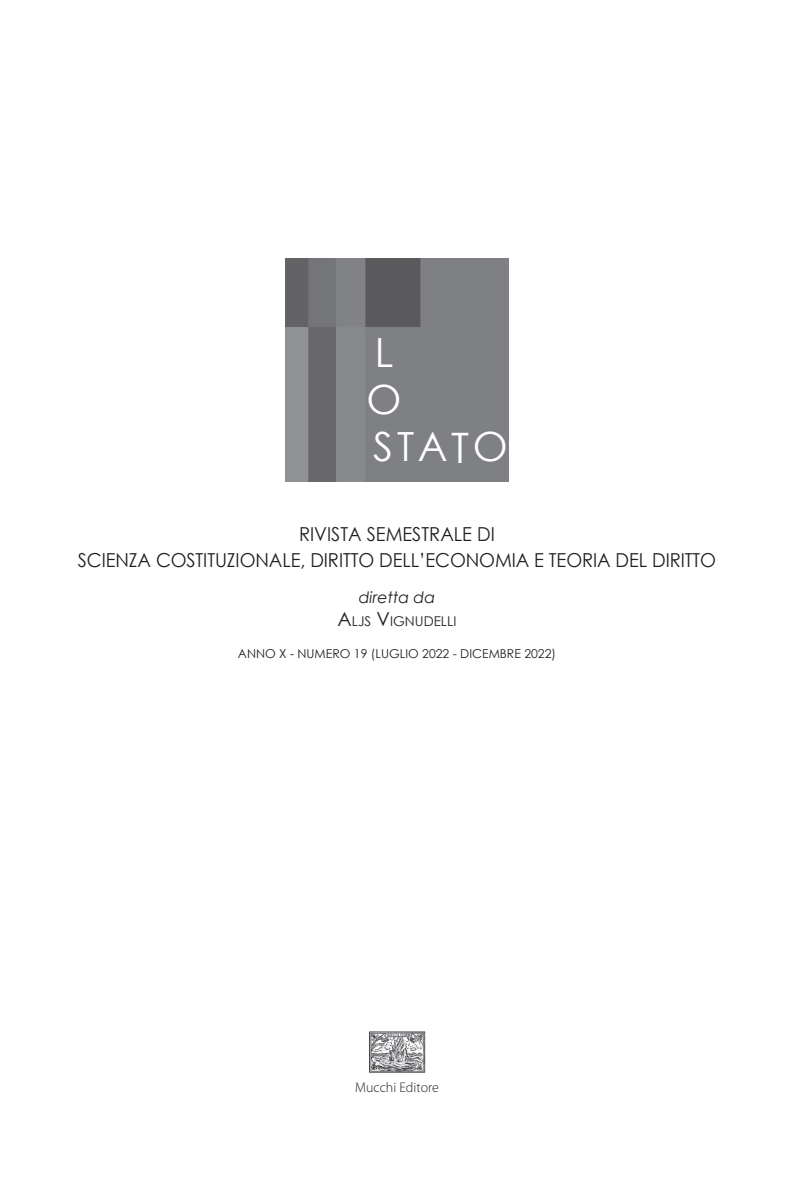
<style>
.page{position:relative;width:794px;height:1191px;background:#fff}
.page>*{position:absolute;margin:0;border:0;box-sizing:border-box;transform-origin:0 0}
.t1{font:40.25px/47.2px "Century Gothic";color:#fff}
.t2{font:19.25px/26.2px "Century Gothic";letter-spacing:-.005em;color:#231f20;text-align:center;scale:.95 1}
.t3{font:italic 15.75px "Century Gothic";color:#231f20}
.t4{font:300 14px "Myriad Pro";color:#231f20}
.t5{font:13.47px "Century Gothic";color:#231f20}
.t6{font:12.25px "Century Gothic";color:#231f20}
.s1{font-size:42px}
.s2{font-size:19.25px}
</style>
<div class="page">
<img style="left:369px;top:1031px;width:57px;height:42px">
<img style="left:285px;top:258px;width:223px;height:223px">
<h1 class="t1" style="left:375px;top:328px;width:16px">L</h1>
<h1 class="t1" style="left:366px;top:375px;width:138px">O<br>STA<span class="s1">T</span>O</h1>
<p class="t2" style="left:78px;top:521px;width:673px">RIVISTA SEMESTRALE DI<br>SCIENZA COSTITUZIONALE, DIRITTO DELL’ECONOMIA E TEORIA DEL DIRITTO</p>
<p class="t3" style="left:359px;top:586px;width:78px">diretta da</p>
<p class="t5" style="left:337px;top:612px;width:120px"><span class="s2">A</span>LJS <span class="s2">V</span>IGNUDELLI</p>
<p class="t6" style="left:238px;top:645px;width:320px">ANNO X - NUMERO 19 (LUGLIO 2022 - DICEMBRE 2022)</p>
<p class="t4" style="left:355px;top:1078px;width:85px">Mucchi Editore</p>
</div>
